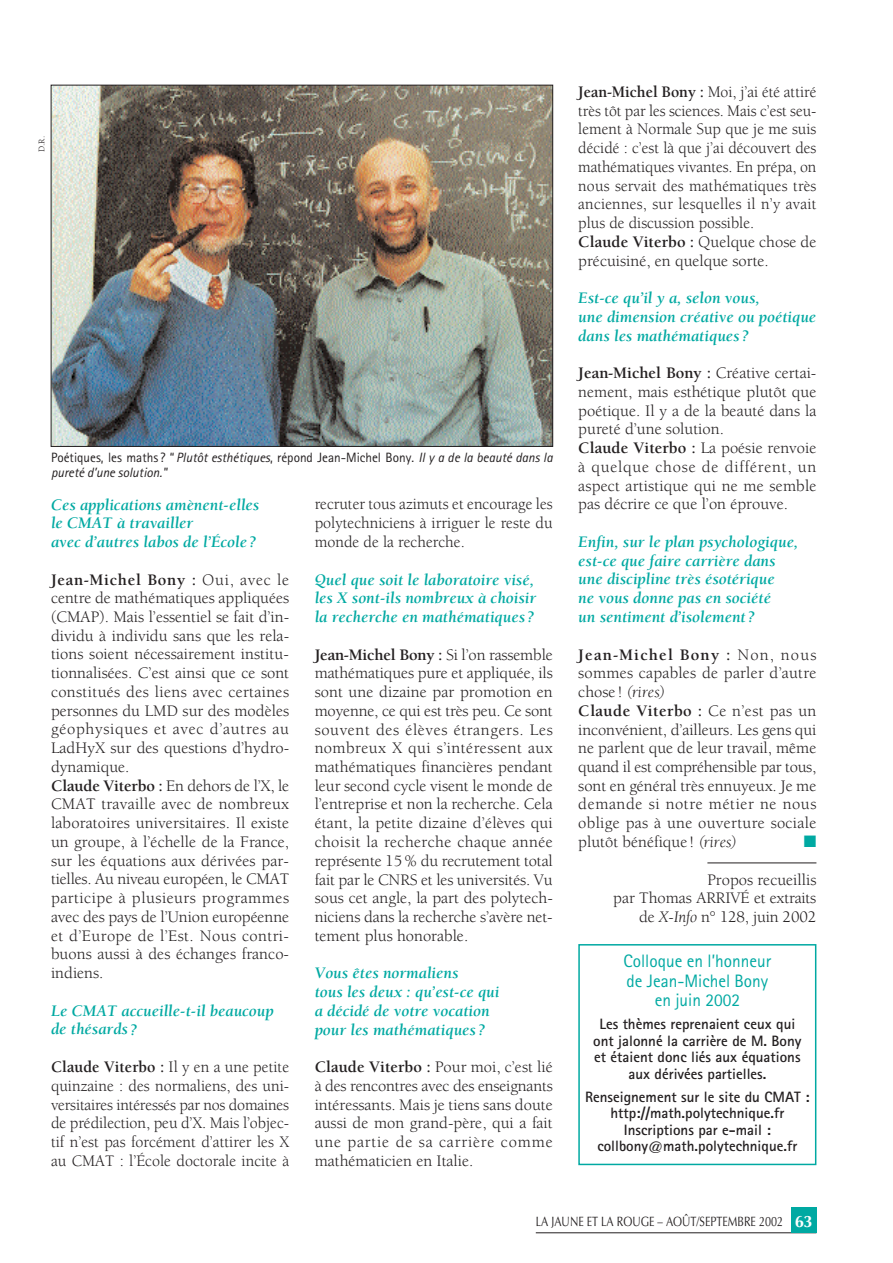
<style>
.page{position:relative;width:893px;height:1263px;background:#fff}
.page>*{position:absolute;margin:0;border:0;box-sizing:border-box;transform-origin:0 0}
.t1{font:18px/19.5px "Rotis Sans Serif";color:#00a9a2;text-align:center;scale:.96 1}
.t2{font:16.5px/18.8px "Berkeley";color:#231f20;text-align:justify}
.t3{font:italic 700 16.5px/18.8px "Berkeley";color:#00a9a2}
.t4{font:16.5px/18.8px "Berkeley";color:#231f20;scale:.96 1}
.t5{font:16.5px "Zapf Dingbats";color:#00a9a2}
.t6{font:700 15px/16.5px "Rotis Sans Serif";color:#231f20;text-align:center}
.t7{font:italic 13.5px/15px "Rotis Sans Serif";color:#231f20}
.t8{font:13.5px "Optima";color:#231f20;scale:.8 1}
.t9{font:9px "Berkeley";color:#231f20}
.s1{font-style:normal}
.s2{font-weight:700}
.s3{font-style:italic}
.s4{font-weight:700;font-size:16.5px;color:#fff}
</style>
<div class="page">
<hr style="left:707px;top:862px;width:109px;height:1px;background:#231f20">
<hr style="left:536px;top:1232px;width:280px;height:1px;background:#231f20">
<div style="left:791px;top:1208px;width:25px;height:25px;background:#00a9a2"></div>
<img style="left:53px;top:87px;width:498px;height:357px">
<div style="left:578px;top:944px;width:238px;height:221px;border:2px solid #00a9a2"></div>
<p class="t9" style="left:38px;top:152px;width:17px;rotate:-90deg">D.R.</p>
<p class="t7" style="left:51px;top:451px;width:503px"><span class="s1">Poétiques, les maths? “</span> Plutôt esthétiques<span class="s1">, répond Jean-Michel Bony.</span> Il y a de la beauté dans la pureté d’une solution.<span class="s1">”</span></p>
<p class="t3" style="left:51px;top:496px;width:210px">Ces applications amènent-elles le CMAT à travailler<br>avec d’autres labos de l’École ?</p>
<p class="t2" style="left:51px;top:571px;width:240px;text-align:left"><span class="s2">Jean-Michel Bony :</span> Oui, avec le centre de mathématiques appliquées (CMAP). Mais l’essentiel se fait d’in&shy;dividu à individu sans que les rela&shy;tions soient nécessairement institu&shy;tionnalisées. C’est ainsi que ce sont constitués des liens avec certaines personnes du LMD sur des modèles géophysiques et avec d’autres au LadHyX sur des questions d’hydro&shy;dynamique.<br><span class="s2">Claude Viterbo :</span> En dehors de l’X, le CMAT travaille avec de nombreux laboratoires universitaires. Il existe un groupe, à l’échelle de la France, sur les équations aux dérivées par&shy;tielles. Au niveau européen, le CMAT participe à plusieurs programmes avec des pays de l’Union européenne et d’Europe de l’Est. Nous contri&shy;buons aussi à des échanges franco&shy;indiens.</p>
<p class="t3" style="left:51px;top:1002px;width:224px">Le CMAT accueille-t-il beaucoup de thésards ?</p>
<p class="t2" style="left:51px;top:1059px;width:240px"><span class="s2">Claude Viterbo :</span> Il y en a une petite quinzaine : des normaliens, des uni&shy;versitaires intéressés par nos domaines de prédilection, peu d’X. Mais l’objec&shy;tif n’est pas forcément d’attirer les X au CMAT : l’École doctorale incite à</p>
<p class="t2" style="left:315px;top:496px;width:240px">recruter tous azimuts et encourage les polytechniciens à irriguer le reste du monde de la recherche.</p>
<p class="t3" style="left:315px;top:571px;width:223px">Quel que soit le laboratoire visé, les X sont-ils nombreux à choisir la recherche en mathématiques ?</p>
<p class="t2" style="left:315px;top:646px;width:240px"><span class="s2">Jean-Michel Bony :</span> Si l’on rassemble mathématiques pure et appliquée, ils sont une dizaine par promotion en moyenne, ce qui est très peu. Ce sont souvent des élèves étrangers. Les nombreux X qui s’intéressent aux mathématiques financières pendant leur second cycle visent le monde de l’entreprise et non la recherche. Cela étant, la petite dizaine d’élèves qui choisit la recherche chaque année représente 15% du recrutement total fait par le CNRS et les universités. Vu sous cet angle, la part des polytech&shy;niciens dans la recherche s’avère net&shy;tement plus honorable.</p>
<p class="t3" style="left:315px;top:965px;width:186px">Vous êtes normaliens<br>tous les deux : qu’est-ce qui a décidé de votre vocation pour les mathématiques ?</p>
<p class="t2" style="left:315px;top:1059px;width:240px"><span class="s2">Claude Viterbo :</span> Pour moi, c’est lié à des rencontres avec des enseignants intéressants. Mais je tiens sans doute aussi de mon grand-père, qui a fait une partie de sa carrière comme mathématicien en Italie.</p>
<p class="t4" style="left:578px;top:84px;width:250px"><span class="s2">Jean-Michel Bony :</span> Moi, j’ai été attiré très tôt par les sciences. Mais c’est seu&shy;lement à Normale Sup que je me suis décidé : c’est là que j’ai découvert des mathématiques vivantes. En prépa, on nous servait des mathématiques très anciennes, sur lesquelles il n’y avait plus de discussion possible.<br><span class="s2">Claude Viterbo :</span> Quelque chose de précuisiné, en quelque sorte.</p>
<p class="t3" style="left:578px;top:290px;width:239px">Est-ce qu’il y a, selon vous,<br>une dimension créative ou poétique dans les mathématiques ?</p>
<p class="t2" style="left:578px;top:365px;width:240px;text-align:left"><span class="s2">Jean-Michel Bony :</span> Créative certai&shy;nement, mais esthétique plutôt que poétique. Il y a de la beauté dans la pureté d’une solution.<br><span class="s2">Claude Viterbo :</span> La poésie renvoie à quelque chose de différent, un aspect artistique qui ne me semble pas décrire ce que l’on éprouve.</p>
<p class="t3" style="left:578px;top:534px;width:221px">Enfin, sur le plan psychologique, est-ce que faire carrière dans une discipline très ésotérique<br>ne vous donne pas en société<br>un sentiment d’isolement ?</p>
<p class="t2" style="left:578px;top:646px;width:240px;text-align:left"><span class="s2">Jean-Michel Bony :</span> Non, nous sommes capables de parler d’autre chose ! <span class="s3">(rires)<br></span><span class="s2">Claude Viterbo :</span> Ce n’est pas un inconvénient, d’ailleurs. Les gens qui ne parlent que de leur travail, même quand il est compréhensible par tous, sont en général très ennuyeux. Je me demande si notre métier ne nous oblige pas à une ouverture sociale plutôt bénéfique ! <span class="s3">(rires)</span></p>
<p class="t5" style="left:804px;top:832px;width:14px">■</p>
<p class="t2" style="left:613px;top:871px;width:205px;text-align:right">Propos recueillis<br>par Thomas ARRIVÉ et extraits de <span class="s3">X-Info</span> n° 128, juin 2002</p>
<p class="t1" style="left:623px;top:953px;width:155px">Colloque en l’honneur de Jean-Michel Bony en juin 2002</p>
<p class="t6" style="left:593px;top:1017px;width:210px">Les thèmes reprenaient ceux qui ont jalonné la carrière de M. Bony et étaient donc liés aux équations aux dérivées partielles.</p>
<p class="t6" style="left:585px;top:1090px;width:226px">Renseignement sur le site du CMAT : http://math.polytechnique.fr<br>Inscriptions par e-mail : collbony@math.polytechnique.fr</p>
<p class="t8" style="left:536px;top:1216px;width:347px">LA JAUNE ET LA ROUGE – AOÛT/SEPTEMBRE 2002 <span class="s4">63</span></p>
</div>
